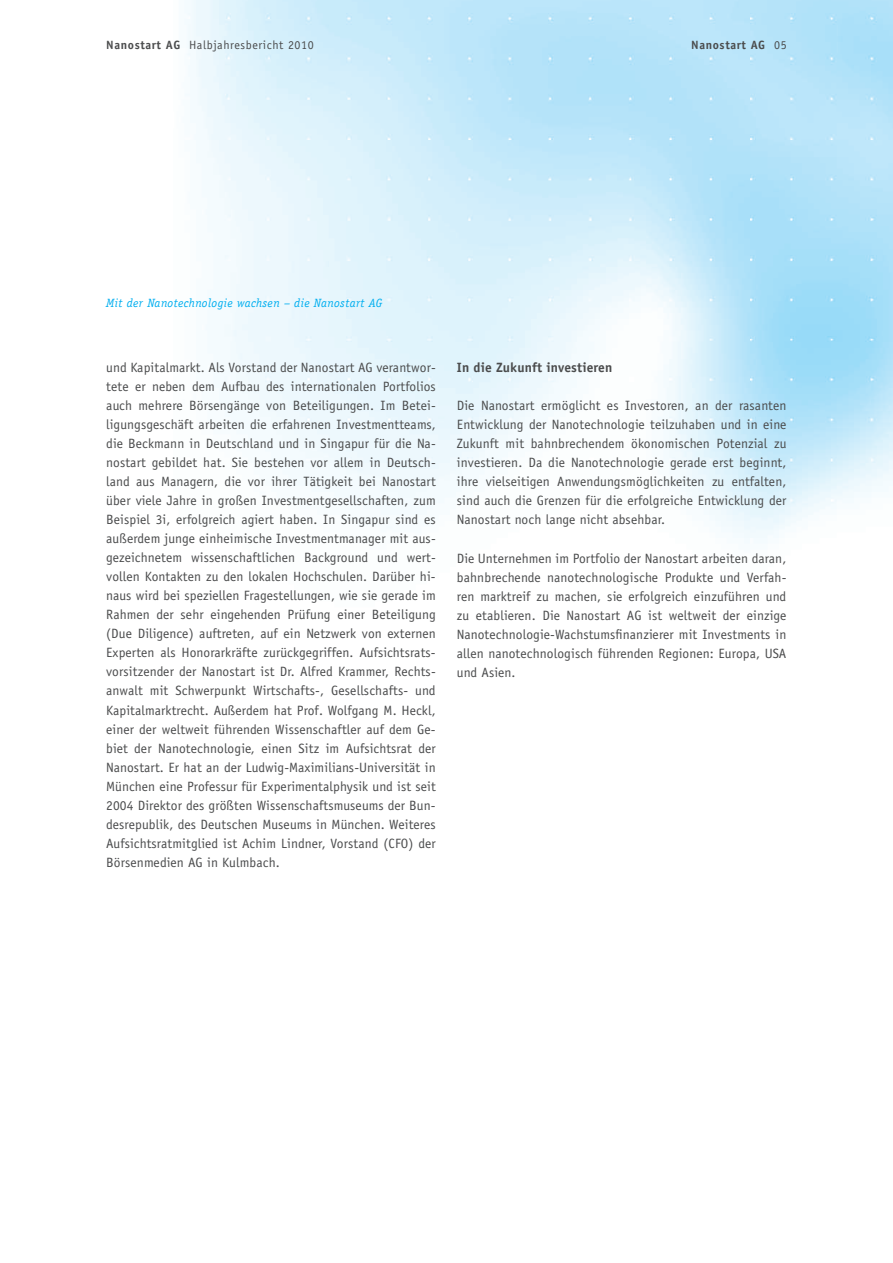
<style>
.page{position:relative;width:893px;height:1263px;background:#fff}
.page>*{position:absolute;margin:0;border:0;box-sizing:border-box;transform-origin:0 0}
.t1{font:13.5px/19px "Officina Sans";letter-spacing:.01em;color:#4b4c4d;text-align:justify}
.t2{font:700 13.5px "Officina Sans";letter-spacing:.01em;color:#4b4c4d}
.t3{font:italic 12px "Officina Serif";letter-spacing:.03em;color:#00aeef}
.t4{font:12px "Officina Sans";letter-spacing:.05em;color:#4b4c4d}
.t5{font:700 12px "Officina Sans";letter-spacing:.05em;color:#4b4c4d}
.s1{font-weight:700}
.s2{font-weight:400}
</style>
<div class="page">
<img style="left:185px;top:0;width:708px;height:543px">
<p class="t4" style="left:106px;top:38px;width:209px"><span class="s1">Nanostart AG</span> Halbjahresbericht 2010</p>
<p class="t5" style="left:691px;top:38px;width:97px">Nanostart AG <span class="s2">05</span></p>
<p class="t3" style="left:106px;top:296px;width:278px">Mit der Nanotechnologie wachsen – die Nanostart AG</p>
<p class="t1" style="left:106px;top:357px;width:331px">und Kapitalmarkt. Als Vorstand der Nanostart AG verantwor&shy;tete er neben dem Aufbau des internationalen Portfolios auch mehrere Börsengänge von Beteiligungen. Im Betei&shy;ligungsgeschäft arbeiten die erfahrenen Investmentteams, die Beckmann in Deutschland und in Singapur für die Na&shy;nostart gebildet hat. Sie bestehen vor allem in Deutsch&shy;land aus Managern, die vor ihrer Tätigkeit bei Nanostart über viele Jahre in großen Investmentgesellschaften, zum Beispiel 3i, erfolgreich agiert haben. In Singapur sind es außerdem junge einheimische Investmentmanager mit aus&shy;gezeichnetem wissenschaftlichen Background und wert&shy;vollen Kontakten zu den lokalen Hochschulen. Darüber hi&shy;naus wird bei speziellen Fragestellungen, wie sie gerade im Rahmen der sehr eingehenden Prüfung einer Beteiligung (Due Diligence) auftreten, auf ein Netzwerk von externen Experten als Honorarkräfte zurückgegriffen. Aufsichtsrats&shy;vorsitzender der Nanostart ist Dr. Alfred Krammer, Rechts&shy;anwalt mit Schwerpunkt Wirtschafts-, Gesellschafts- und Kapitalmarktrecht. Außerdem hat Prof. Wolfgang M. Heckl, einer der weltweit führenden Wissenschaftler auf dem Ge&shy;biet der Nanotechnologie, einen Sitz im Aufsichtsrat der Nanostart. Er hat an der Ludwig-Maximilians-Universität in München eine Professur für Experimentalphysik und ist seit 2004 Direktor des größten Wissenschaftsmuseums der Bun&shy;desrepublik, des Deutschen Museums in München. Weiteres Aufsichtsratmitglied ist Achim Lindner, Vorstand (CFO) der Börsenmedien AG in Kulmbach.</p>
<p class="t2" style="left:457px;top:359px;width:157px">In die Zukunft investieren</p>
<p class="t1" style="left:457px;top:396px;width:331px">Die Nanostart ermöglicht es Investoren, an der rasanten Entwicklung der Nanotechnologie teilzuhaben und in eine Zukunft mit bahnbrechendem ökonomischen Potenzial zu investieren. Da die Nanotechnologie gerade erst beginnt, ihre vielseitigen Anwendungsmöglichkeiten zu entfalten, sind auch die Grenzen für die erfolgreiche Entwicklung der Nanostart noch lange nicht absehbar.</p>
<p class="t1" style="left:457px;top:548px;width:331px">Die Unternehmen im Portfolio der Nanostart arbeiten daran, bahnbrechende nanotechnologische Produkte und Verfah&shy;ren marktreif zu machen, sie erfolgreich einzuführen und zu etablieren. Die Nanostart AG ist weltweit der einzige Nanotechnologie-Wachstumsfinanzierer mit Investments in allen nanotechnologisch führenden Regionen: Europa, USA und Asien.</p>
</div>
